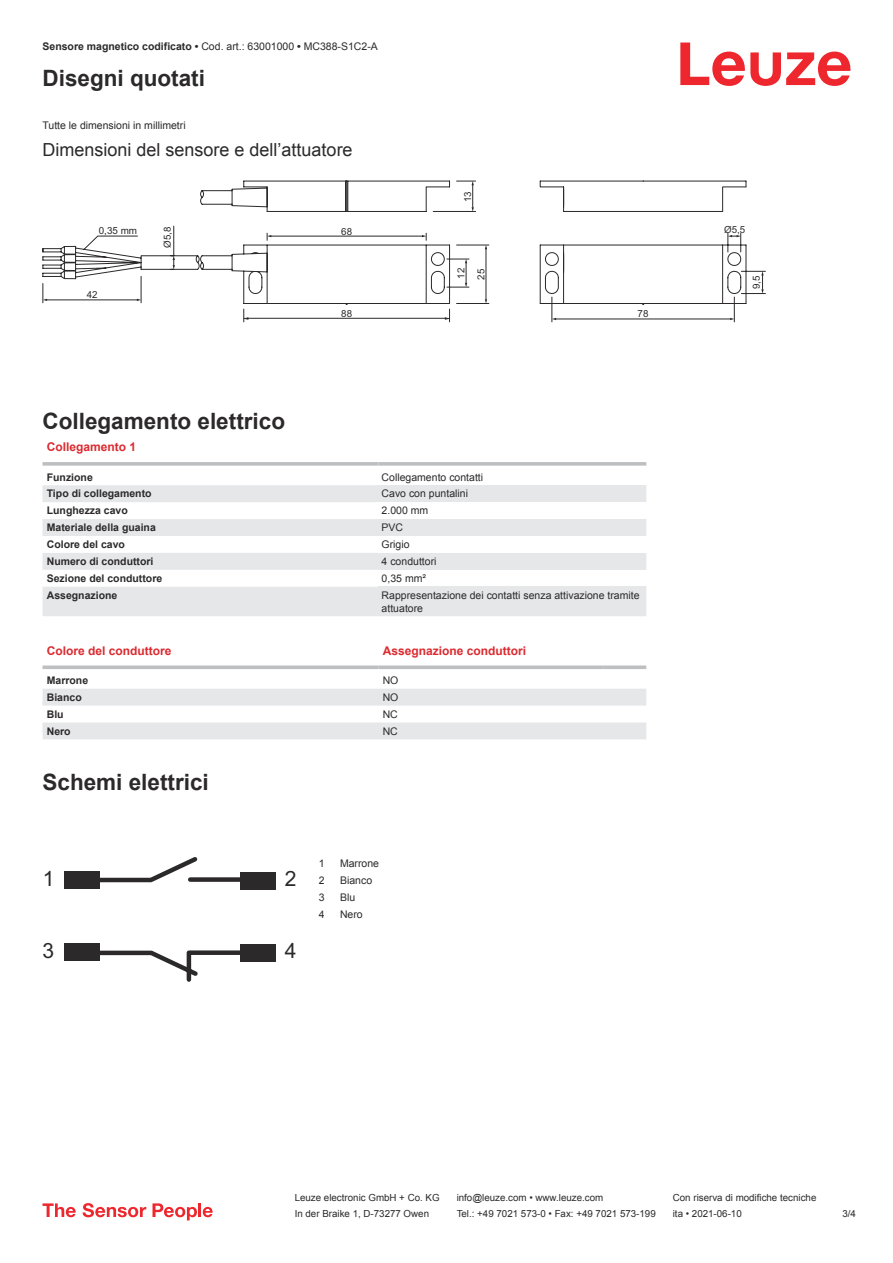
<style>
.page{position:relative;width:893px;height:1263px;background:#fff}
.page>*{position:absolute;margin:0;border:0;box-sizing:border-box;transform-origin:0 0}
.t1{font:700 22.5px "Arial";color:#2b292a}
.t2{font:21px "Arial";color:#2b292a}
.t3{font:18px "Arial";color:#2b292a}
.t4{font:700 12px "Arial";color:#db2a30}
.t5{font:10.5px/12.6px "Arial";color:#2b292a}
.t6{font:700 10.5px "Arial";color:#2b292a}
.t7{font:9.9px "Arial";color:#2b292a}
.t8{font:9.75px "Arial";color:#2b292a}
.s1{font-weight:700}
</style>
<div class="page">
<svg style="left:680px;top:43px;width:170px;height:43px"></svg>
<svg style="left:43px;top:485px;width:335px;height:131px;fill:#e6e7e9"></svg>
<svg style="left:43px;top:462px;width:335px;height:4px"></svg>
<svg style="left:378px;top:462px;width:268px;height:4px"></svg>
<div style="left:378px;top:485px;width:268px;height:17px;background:#e6e7e9"></div>
<div style="left:378px;top:519px;width:268px;height:17px;background:#e6e7e9"></div>
<div style="left:378px;top:553px;width:268px;height:17px;background:#e6e7e9"></div>
<div style="left:378px;top:587px;width:268px;height:29px;background:#e6e7e9"></div>
<svg style="left:43px;top:689px;width:603px;height:50px"></svg>
<svg style="left:43px;top:665px;width:335px;height:4px"></svg>
<svg style="left:378px;top:665px;width:226px;height:4px"></svg>
<svg style="left:604px;top:665px;width:42px;height:4px"></svg>
<svg style="left:43px;top:1203px;width:33px;height:14px"></svg>
<svg style="left:83px;top:1203px;width:63px;height:14px"></svg>
<svg style="left:153px;top:1203px;width:44px;height:17px"></svg>
<hr style="left:198px;top:1203px;width:3px;height:14px;background:#ed272d">
<svg style="left:203px;top:1207px;width:10px;height:10px"></svg>
<svg style="left:43px;top:181px;width:447px;height:141px"></svg>
<svg style="left:243px;top:317px;width:6px;height:3px"></svg>
<svg style="left:444px;top:317px;width:6px;height:3px"></svg>
<svg style="left:539px;top:181px;width:227px;height:141px"></svg>
<svg style="left:173px;top:256px;width:2px;height:13px"></svg>
<div style="left:64px;top:871px;width:36px;height:18px;background:#2b292a"></div>
<div style="left:64px;top:944px;width:36px;height:17px;background:#2b292a"></div>
<svg style="left:95px;top:857px;width:145px;height:125px"></svg>
<div style="left:240px;top:872px;width:35px;height:18px;background:#2b292a"></div>
<div style="left:240px;top:944px;width:36px;height:18px;background:#2b292a"></div>
<p class="t5" style="left:43px;top:41px;width:337px"><span class="s1">Sensore magnetico codificato •</span> Cod. art.: 63001000 <span class="s1">•</span> MC388-S1C2-A</p>
<h1 class="t1" style="left:43px;top:70px;width:164px">Disegni quotati</h1>
<p class="t5" style="left:43px;top:120px;width:145px">Tutte le dimensioni in millimetri</p>
<h3 class="t3" style="left:43px;top:142px;width:312px">Dimensioni del sensore e dell’attuatore</h3>
<p class="t7" style="left:99px;top:227px;width:40px">0,35 mm</p>
<p class="t8" style="left:87px;top:291px;width:12px">42</p>
<p class="t8" style="left:164px;top:248px;width:23px;rotate:-90deg">Ø5,8</p>
<p class="t8" style="left:341px;top:227px;width:12px">68</p>
<p class="t8" style="left:341px;top:309px;width:12px">88</p>
<p class="t8" style="left:464px;top:202px;width:12px;rotate:-90deg">13</p>
<p class="t8" style="left:457px;top:279px;width:12px;rotate:-90deg">12</p>
<p class="t8" style="left:477px;top:280px;width:12px;rotate:-90deg">25</p>
<p class="t8" style="left:638px;top:310px;width:12px">78</p>
<h1 class="t1" style="left:43px;top:413px;width:244px">Collegamento elettrico</h1>
<p class="t4" style="left:47px;top:442px;width:91px">Collegamento 1</p>
<p class="t6" style="left:47px;top:473px;width:48px">Funzione</p>
<p class="t5" style="left:382px;top:471px;width:103px">Collegamento contatti</p>
<p class="t6" style="left:47px;top:490px;width:106px">Tipo di collegamento</p>
<p class="t5" style="left:382px;top:488px;width:88px">Cavo con puntalini</p>
<p class="t6" style="left:47px;top:507px;width:83px">Lunghezza cavo</p>
<p class="t5" style="left:382px;top:505px;width:48px">2.000 mm</p>
<p class="t6" style="left:47px;top:524px;width:111px">Materiale della guaina</p>
<p class="t5" style="left:382px;top:522px;width:23px">PVC</p>
<p class="t6" style="left:47px;top:540px;width:80px">Colore del cavo</p>
<p class="t5" style="left:382px;top:539px;width:30px">Grigio</p>
<p class="t6" style="left:47px;top:557px;width:108px">Numero di conduttori</p>
<p class="t5" style="left:382px;top:556px;width:56px">4 conduttori</p>
<p class="t6" style="left:47px;top:574px;width:117px">Sezione del conduttore</p>
<p class="t5" style="left:382px;top:573px;width:46px">0,35 mm²</p>
<p class="t6" style="left:47px;top:591px;width:72px">Assegnazione</p>
<p class="t5" style="left:382px;top:590px;width:259px">Rappresentazione dei contatti senza attivazione tramite attuatore</p>
<p class="t4" style="left:47px;top:646px;width:126px">Colore del conduttore</p>
<p class="t4" style="left:383px;top:646px;width:145px">Assegnazione conduttori</p>
<p class="t6" style="left:47px;top:676px;width:43px">Marrone</p>
<p class="t5" style="left:383px;top:675px;width:17px">NO</p>
<p class="t6" style="left:47px;top:693px;width:37px">Bianco</p>
<p class="t5" style="left:383px;top:692px;width:17px">NO</p>
<p class="t6" style="left:47px;top:710px;width:18px">Blu</p>
<p class="t5" style="left:383px;top:709px;width:17px">NC</p>
<p class="t6" style="left:47px;top:727px;width:25px">Nero</p>
<p class="t5" style="left:383px;top:726px;width:17px">NC</p>
<h1 class="t1" style="left:43px;top:773px;width:168px">Schemi elettrici</h1>
<h2 class="t2" style="left:43px;top:870px;width:13px">1</h2>
<h2 class="t2" style="left:43px;top:942px;width:13px">3</h2>
<h2 class="t2" style="left:285px;top:870px;width:13px">2</h2>
<h2 class="t2" style="left:285px;top:942px;width:13px">4</h2>
<p class="t5" style="left:319px;top:857px;width:7px">1</p>
<p class="t5" style="left:340px;top:857px;width:41px">Marrone</p>
<p class="t5" style="left:319px;top:875px;width:7px">2</p>
<p class="t5" style="left:340px;top:875px;width:34px">Bianco</p>
<p class="t5" style="left:319px;top:892px;width:7px">3</p>
<p class="t5" style="left:340px;top:892px;width:17px">Blu</p>
<p class="t5" style="left:319px;top:909px;width:7px">4</p>
<p class="t5" style="left:340px;top:909px;width:24px">Nero</p>
<p class="t8" style="left:724px;top:226px;width:23px">Ø5,5</p>
<p class="t8" style="left:752px;top:289px;width:15px;rotate:-90deg">9,5</p>
<p class="t8" style="left:295px;top:1194px;width:146px">Leuze electronic GmbH + Co. KG</p>
<p class="t8" style="left:457px;top:1194px;width:148px">info@leuze.com • www.leuze.com</p>
<p class="t8" style="left:673px;top:1194px;width:145px">Con riserva di modifiche tecniche</p>
<p class="t8" style="left:295px;top:1210px;width:136px">In der Braike 1, D-73277 Owen</p>
<p class="t8" style="left:457px;top:1210px;width:201px">Tel.: +49 7021 573-0 • Fax: +49 7021 573-199</p>
<p class="t8" style="left:673px;top:1210px;width:70px">ita • 2021-06-10</p>
<p class="t8" style="left:842px;top:1210px;width:15px">3 /4</p>
</div>
